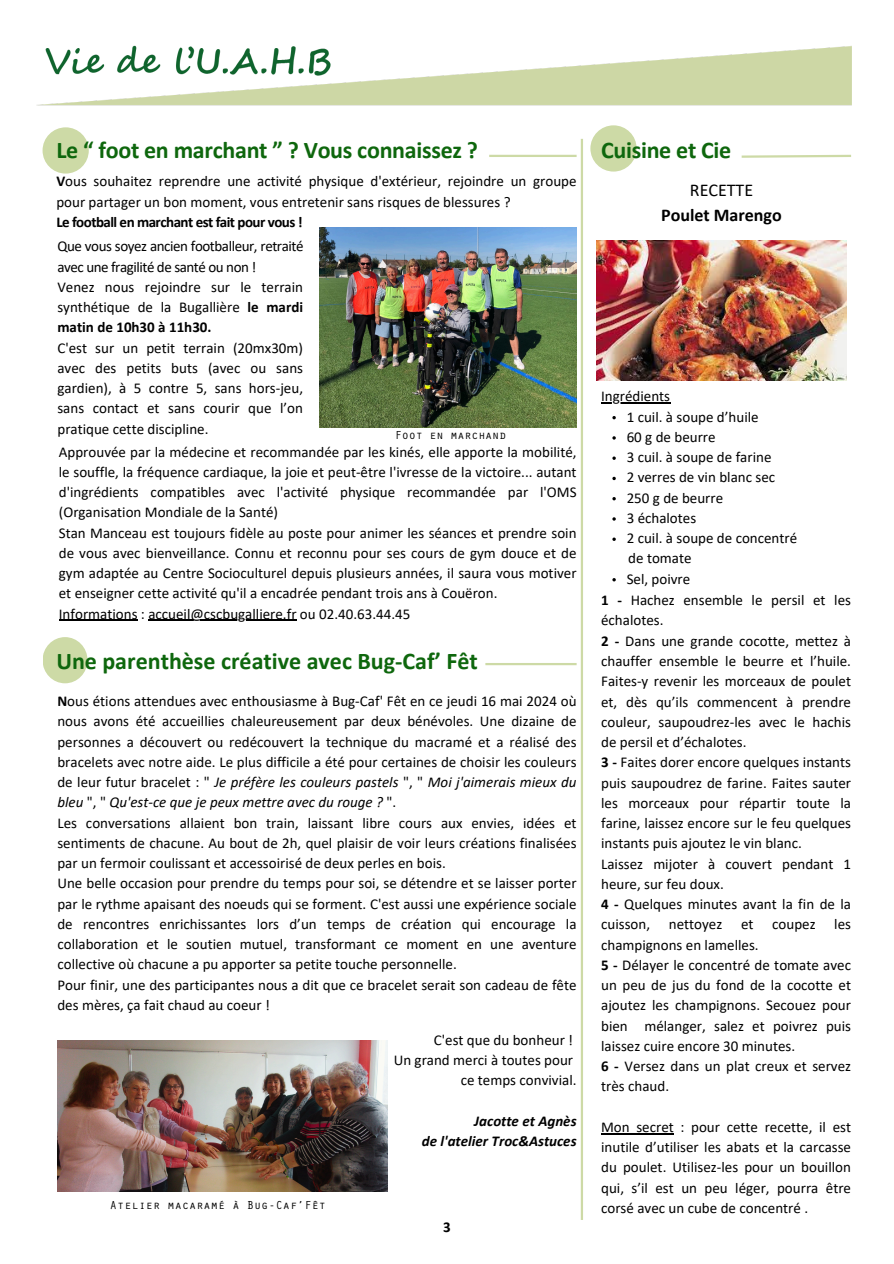
<style>
.page{position:relative;width:894px;height:1264px;background:#fff}
.page>*{position:absolute;margin:0;border:0;box-sizing:border-box;transform-origin:0 0}
.t1{font:700 24px "Calibri";letter-spacing:-.01em;color:#0e670d}
.t2{font:700 18px/24.8px "Calibri";color:#000;text-align:center}
.t3{font:15px/20.2px "Calibri";color:#000}
.t4{font:italic 700 15px/20.2px "Calibri";color:#000;text-align:right}
.t5{font:700 15px "Calibri";color:#000}
.t6{font:12px "Orator Std";color:#000}
.t7{font:12px "Orator Std";letter-spacing:-.02em;color:#000}
.s1{font-weight:700}
.s2{font-style:italic}
.s3{font-weight:400}
</style>
<div class="page">
<img style="left:37px;top:45px;width:813px;height:61px">
<hr style="left:580px;top:139px;width:3px;height:1080px;background:#cddaa6">
<div style="left:590px;top:125px;width:46px;height:46px;background:#cddaa6;border-radius:50%"></div>
<svg style="left:741px;top:154px;width:110px;height:4px"></svg>
<img style="left:596px;top:240px;width:250px;height:140px">
<img style="left:57px;top:1040px;width:330px;height:151px">
<div style="left:43px;top:637px;width:44px;height:46px;background:#cddaa6;border-radius:50%"></div>
<hr style="left:485px;top:663px;width:91px;height:2px;background:#cddaa6">
<img style="left:319px;top:228px;width:257px;height:199px">
<hr style="left:601px;top:1133px;width:72px;height:1px;background:#000">
<hr style="left:601px;top:402px;width:69px;height:1px;background:#000">
<div style="left:43px;top:127px;width:46px;height:46px;background:#cddaa6;border-radius:50%"></div>
<hr style="left:489px;top:155px;width:87px;height:2px;background:#cddaa6">
<hr style="left:59px;top:620px;width:78px;height:1px;background:#000">
<hr style="left:148px;top:620px;width:148px;height:1px;background:#000">
<p class="t1" style="left:56px;top:140px;width:423px">Le “ foot en marchant ” ? Vous connaissez ?</p>
<p class="t3" style="left:56px;top:172px;width:521px"><span class="s1">V</span>ous souhaitez reprendre une activité physique d'extérieur, rejoindre un groupe pour partager un bon moment, vous entretenir sans risques de blessures ?<br><span class="s1">Le football en marchant est fait pour vous !</span></p>
<h4 class="t3" style="left:57px;top:237px;width:247px">Que vous soyez ancien footballeur, retraité avec une fragilité de santé ou non !<br>Venez nous rejoindre sur le terrain synthétique de la Bugallière <span class="s1">le mardi matin de 10h30 à 11h30.<br></span>C'est sur un petit terrain (20mx30m) avec des petits buts (avec ou sans gardien), à 5 contre 5, sans hors-jeu, sans contact et sans courir que l’on pratique cette discipline.</h4>
<p class="t3" style="left:59px;top:443px;width:519px">Approuvée par la médecine et recommandée par les kinés, elle apporte la mobilité, le souffle, la fréquence cardiaque, la joie et peut-être l'ivresse de la victoire... autant d'ingrédients compatibles avec l'activité physique recommandée par l'OMS (Organisation Mondiale de la Santé)<br>Stan Manceau est toujours fidèle au poste pour animer les séances et prendre soin de vous avec bienveillance. Connu et reconnu pour ses cours de gym douce et de gym adaptée au Centre Socioculturel depuis plusieurs années, il saura vous motiver et enseigner cette activité qu'il a encadrée pendant trois ans à Couëron.<br>Informations : accueil@cscbugalliere.fr ou 02.40.63.44.45</p>
<p class="t7" style="left:394px;top:430px;width:113px">Foot en marchand</p>
<h4 class="t1" style="left:56px;top:650px;width:423px">Une parenthèse créative avec Bug-Caf’ Fêt</h4>
<p class="t3" style="left:57px;top:692px;width:520px"><span class="s1">N</span>ous étions attendues avec enthousiasme à Bug-Caf' Fêt en ce jeudi 16 mai 2024 où nous avons été accueillies chaleureusement par deux bénévoles. Une dizaine de personnes a découvert ou redécouvert la technique du macramé et a réalisé des bracelets avec notre aide. Le plus difficile a été pour certaines de choisir les couleurs de leur futur bracelet : " <span class="s2">Je préfère les couleurs pastels</span> ", " <span class="s2">Moi j'aimerais mieux du bleu</span> ", " <span class="s2">Qu'est-ce que je peux mettre avec du rouge ?</span> ".<br>Les conversations allaient bon train, laissant libre cours aux envies, idées et sentiments de chacune. Au bout de 2h, quel plaisir de voir leurs créations finalisées par un fermoir coulissant et accessoirisé de deux perles en bois.<br>Une belle occasion pour prendre du temps pour soi, se détendre et se laisser porter par le rythme apaisant des noeuds qui se forment. C'est aussi une expérience sociale de rencontres enrichissantes lors d’un temps de création qui encourage la collaboration et le soutien mutuel, transformant ce moment en une aventure collective où chacune a pu apporter sa petite touche personnelle.<br>Pour finir, une des participantes nous a dit que ce bracelet serait son cadeau de fête des mères, ça fait chaud au coeur !</p>
<h4 class="t3" style="left:393px;top:1030px;width:184px;text-align:right">C'est que du bonheur !<br>Un grand merci à toutes pour ce temps convivial.</h4>
<h1 class="t4" style="left:421px;top:1111px;width:156px">Jacotte et Agnès<br>de l'atelier Troc&amp;Astuces</h1>
<h4 class="t6" style="left:110px;top:1200px;width:218px">Atelier macaramé à Bug-Caf’Fêt</h4>
<h4 class="t5" style="left:443px;top:1220px;width:9px">3</h4>
<p class="t1" style="left:601px;top:140px;width:132px">Cuisine et Cie</p>
<h1 class="t2" style="left:661px;top:179px;width:122px"><span class="s3">RECETTE<br></span>Poulet Marengo</h1>
<h2 class="t3" style="left:601px;top:387px;width:70px">Ingrédients</h2>
<p class="t3" style="left:626px;top:408px;width:133px">1 cuil. à soupe d’huile</p>
<h4 class="t3" style="left:626px;top:428px;width:90px">60 g de beurre</h4>
<p class="t3" style="left:626px;top:448px;width:146px">3 cuil. à soupe de farine</p>
<p class="t3" style="left:626px;top:468px;width:150px">2 verres de vin blanc sec</p>
<p class="t3" style="left:626px;top:489px;width:98px">250 g de beurre</p>
<p class="t3" style="left:626px;top:509px;width:71px">3 échalotes</p>
<p class="t3" style="left:626px;top:529px;width:172px">2 cuil. à soupe de concentré</p>
<p class="t3" style="left:628px;top:549px;width:65px">de tomate</p>
<p class="t3" style="left:626px;top:570px;width:65px">Sel, poivre</p>
<h4 class="t3" style="left:601px;top:591px;width:251px"><span class="s1">1 -</span> Hachez ensemble le persil et les échalotes.</h4>
<h3 class="t3" style="left:601px;top:632px;width:251px"><span class="s1">2 -</span> Dans une grande cocotte, mettez à chauffer ensemble le beurre et l’huile.<br>Faites-y revenir les morceaux de poulet et, dès qu’ils commencent à prendre couleur, saupoudrez-les avec le hachis de persil et d’échalotes.<br><span class="s1">3 -</span> Faites dorer encore quelques instants puis saupoudrez de farine. Faites sauter les morceaux pour répartir toute la farine, laissez encore sur le feu quelques instants puis ajoutez le vin blanc.</h3>
<p class="t3" style="left:601px;top:854px;width:251px">Laissez mijoter à couvert pendant 1 heure, sur feu doux.<br><span class="s1">4 -</span> Quelques minutes avant la fin de la cuisson, nettoyez et coupez les champignons en lamelles.<br><span class="s1">5 -</span> Délayer le concentré de tomate avec un peu de jus du fond de la cocotte et ajoutez les champignons. Secouez pour bien mélanger, salez et poivrez puis laissez cuire encore 30 minutes.<br><span class="s1">6 -</span> Versez dans un plat creux et servez très chaud.</p>
<p class="t3" style="left:601px;top:1118px;width:251px;text-align:justify">Mon secret : pour cette recette, il est inutile d’utiliser les abats et la carcasse du poulet. Utilisez-les pour un bouillon qui, s’il est un peu léger, pourra être corsé avec un cube de concentré .</p>
</div>
